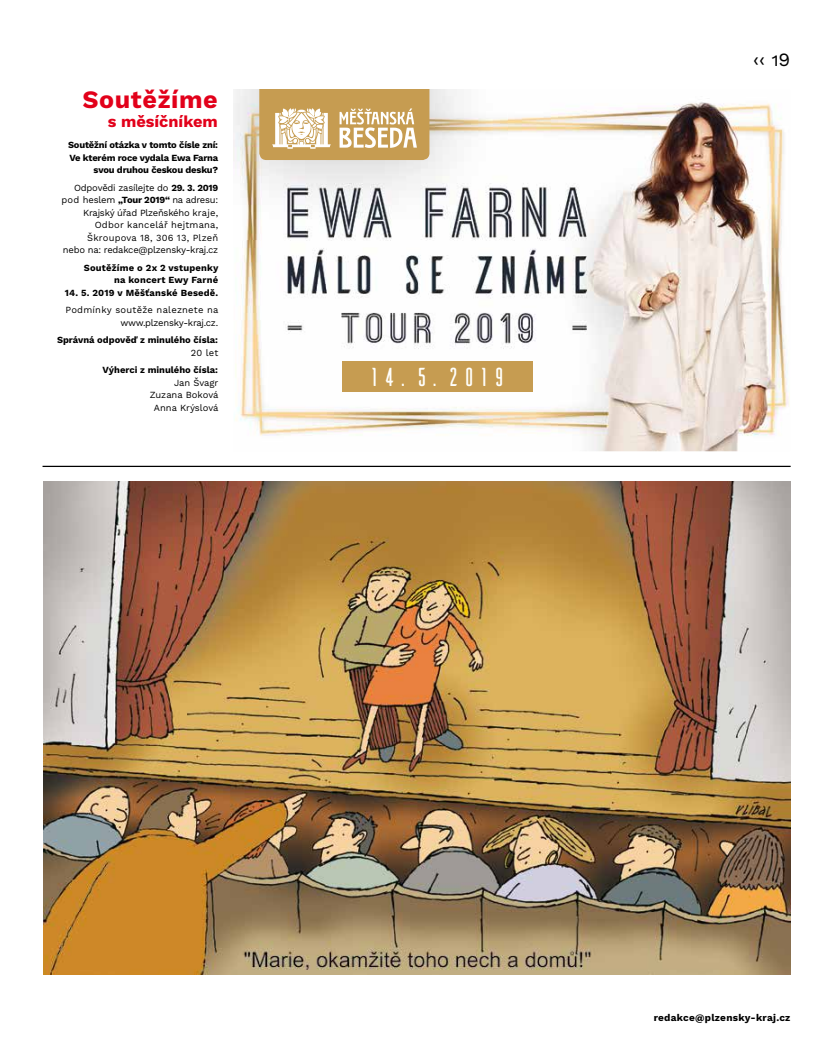
<style>
.page{position:relative;width:833px;height:1063px;background:#fff}
.page>*{position:absolute;margin:0;border:0;box-sizing:border-box;transform-origin:0 0}
.t1{font:26px "Ailerons";color:#fffffb}
.t2{font:700 25px "Work Sans";color:#e2001a}
.t3{font:18.75px "Work Sans";color:#000}
.t4{font:700 16.25px "Work Sans";color:#e2001a}
.t5{font:700 10px "Work Sans";letter-spacing:.025em;color:#000}
.t6{font:9.38px/12.5px "Work Sans";letter-spacing:-.015em;color:#000;text-align:right}
.t7{font:700 9.38px/12.5px "Work Sans";letter-spacing:-.005em;color:#000;text-align:right}
.t8{font:700 9.38px/12.5px "Work Sans";letter-spacing:.02em;color:#000;text-align:right}
.t9{font:9.38px/12.5px "Work Sans";letter-spacing:.025em;color:#000;text-align:right}
.s1{font-weight:700}
</style>
<div class="page">
<img style="left:43px;top:481px;width:747px;height:493px">
<hr style="left:43px;top:466px;width:747px;height:1px;background:#000">
<img style="left:235px;top:102px;width:555px;height:349px">
<img style="left:234px;top:90px;width:274px;height:149px">
<svg style="left:259px;top:90px;width:170px;height:70px;background:#d3b279"></svg>
<div style="left:342px;top:361px;width:191px;height:31px;background:#c69c51"></div>
<h2 class="t2" style="left:82px;top:85px;width:137px">Soutěžíme</h2>
<h3 class="t4" style="left:108px;top:112px;width:111px">s měsíčníkem</h3>
<p class="t7" style="left:68px;top:139px;width:152px">Soutěžní otázka v tomto čísle zní:<br>Ve kterém roce vydala Ewa Farna svou druhou českou desku?</p>
<p class="t6" style="left:61px;top:182px;width:158px">Odpovědi zasílejte do <span class="s1">29. 3. 2019 </span>pod heslem <span class="s1">„Tour 2019“</span> na adresu:<br>Krajský úřad Plzeňského kraje,<br>Odbor kancelář hejtmana,<br>Škroupova 18, 306 13, Plzeň<br>nebo na: redakce@plzensky-kraj.cz</p>
<p class="t8" style="left:84px;top:262px;width:136px">Soutěžíme o 2x 2 vstupenky na koncert Ewy Farné</p>
<p class="t8" style="left:65px;top:287px;width:155px">14. 5. 2019 v Měšťanské Besedě.</p>
<p class="t9" style="left:65px;top:304px;width:154px">Podmínky soutěže naleznete na www.plzensky-kraj.cz.</p>
<p class="t7" style="left:57px;top:334px;width:162px">Správná odpověď z minulého čísla:</p>
<p class="t6" style="left:191px;top:347px;width:29px">20 let</p>
<p class="t7" style="left:102px;top:364px;width:117px">Výherci z minulého čísla:</p>
<p class="t6" style="left:150px;top:377px;width:70px">Jan Švagr<br>Zuzana Boková<br>Anna Krýslová</p>
<h1 class="t1" style="left:367px;top:365px;width:141px">14.5.2019</h1>
<h3 class="t3" style="left:753px;top:48px;width:39px">‹‹ 19</h3>
<p class="t5" style="left:653px;top:1012px;width:138px">redakce@plzensky-kraj.cz</p>
</div>
